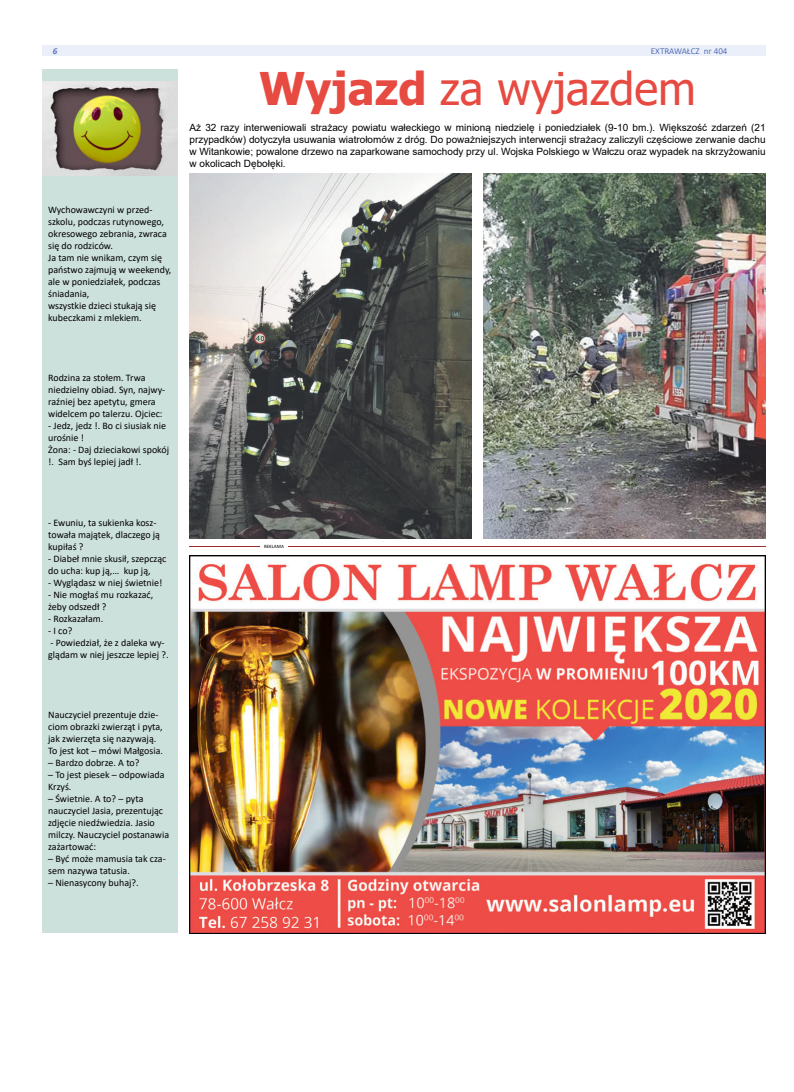
<style>
.page{position:relative;width:794px;height:1092px;background:#fff}
.page>*{position:absolute;margin:0;border:0;box-sizing:border-box;transform-origin:0 0}
.t1{font:45px "Tahoma";color:#e74a41}
.t2{font:10px/12px "Calibri";color:#000}
.t3{font:10px/12px "Arial";color:#000;text-align:justify}
.t4{font:9px "Calibri";color:#5570b6}
.t5{font:italic 700 9px "Calibri";color:#5b72b9}
.t6{font:5px "Calibri";color:#000}
.s1{font-weight:700}
</style>
<div class="page">
<div style="left:43px;top:45px;width:722px;height:11px;background:#ebeff9"></div>
<div style="left:43px;top:69px;width:135px;height:863px;background:#cde1dc"></div>
<img style="left:43px;top:82px;width:135px;height:94px">
<hr style="left:189px;top:546px;width:576px;height:1px;background:#9e2e2d">
<img style="left:189px;top:555px;width:576px;height:378px">
<hr style="left:260px;top:544px;width:27px;height:4px;background:#fff">
<img style="left:483px;top:173px;width:282px;height:365px">
<img style="left:189px;top:173px;width:283px;height:365px">
<p class="t5" style="left:53px;top:47px;width:6px">6</p>
<p class="t4" style="left:651px;top:44px;width:78px">EXTRAWAŁCZ nr 404</p>
<p class="t2" style="left:48px;top:204px;width:125px">Wychowawczyni w przed&shy;szkolu, podczas rutynowego, okresowego zebrania, zwraca się do rodziców.<br>Ja tam nie wnikam, czym się państwo zajmują w weekendy, ale w poniedziałek, podczas śniadania,<br>wszystkie dzieci stukają się kubeczkami z mlekiem.</p>
<h1 class="t1" style="left:259px;top:59px;width:438px"><span class="s1">Wyjazd</span> za wyjazdem</h1>
<p class="t3" style="left:189px;top:122px;width:577px">Aż 32 razy interweniowali strażacy powiatu wałeckiego w minioną niedzielę i poniedziałek (9-10 bm.). Większość zdarzeń (21 przypadków) dotyczyła usuwania wiatrołomów z dróg. Do poważniejszych interwencji strażacy zaliczyli częściowe zerwanie dachu w Witankowie; powalone drzewo na zaparkowane samochody przy ul. Wojska Polskiego w Wałczu oraz wypadek na skrzyżowaniu w okolicach Dębołęki.</p>
<p class="t2" style="left:48px;top:372px;width:118px">Rodzina za stołem. Trwa niedzielny obiad. Syn, najwy&shy;raźniej bez apetytu, gmera widelcem po talerzu. Ojciec:</p>
<p class="t2" style="left:48px;top:420px;width:122px">- Jedz, jedz !. Bo ci siusiak nie urośnie !<br>Żona: - Daj dzieciakowi spokój !. Sam byś lepiej jadł !.</p>
<p class="t2" style="left:48px;top:516px;width:113px">- Ewuniu, ta sukienka kosz&shy;towała majątek, dlaczego ją kupiłaś ?</p>
<p class="t2" style="left:48px;top:552px;width:120px">- Diabeł mnie skusił, szepcząc do ucha: kup ją,… kup ją,</p>
<p class="t2" style="left:48px;top:576px;width:116px">- Wyglądasz w niej świetnie!</p>
<p class="t2" style="left:48px;top:588px;width:107px">- Nie mogłaś mu rozkazać, żeby odszedł ?</p>
<p class="t2" style="left:48px;top:612px;width:57px">- Rozkazałam.</p>
<p class="t2" style="left:48px;top:624px;width:26px">- I co?</p>
<p class="t2" style="left:48px;top:636px;width:122px">- Powiedział, że z daleka wy&shy;glądam w niej jeszcze lepiej ?.</p>
<p class="t2" style="left:48px;top:708px;width:116px">Nauczyciel prezentuje dzie&shy;ciom obrazki zwierząt i pyta, jak zwierzęta się nazywają.<br>To jest kot – mówi Małgosia.</p>
<p class="t2" style="left:48px;top:756px;width:93px">– Bardzo dobrze. A to?</p>
<p class="t2" style="left:48px;top:768px;width:118px">– To jest piesek – odpowiada<br>Krzyś.</p>
<p class="t2" style="left:48px;top:792px;width:122px">– Świetnie. A to? – pyta nauczyciel Jasia, prezentując zdjęcie niedźwiedzia. Jasio milczy. Nauczyciel postanawia zażartować:</p>
<p class="t2" style="left:48px;top:852px;width:119px">– Być może mamusia tak cza&shy;sem nazywa tatusia.</p>
<p class="t2" style="left:48px;top:876px;width:92px">– Nienasycony buhaj?.</p>
<p class="t6" style="left:264px;top:543px;width:21px">REKLAMA</p>
</div>
